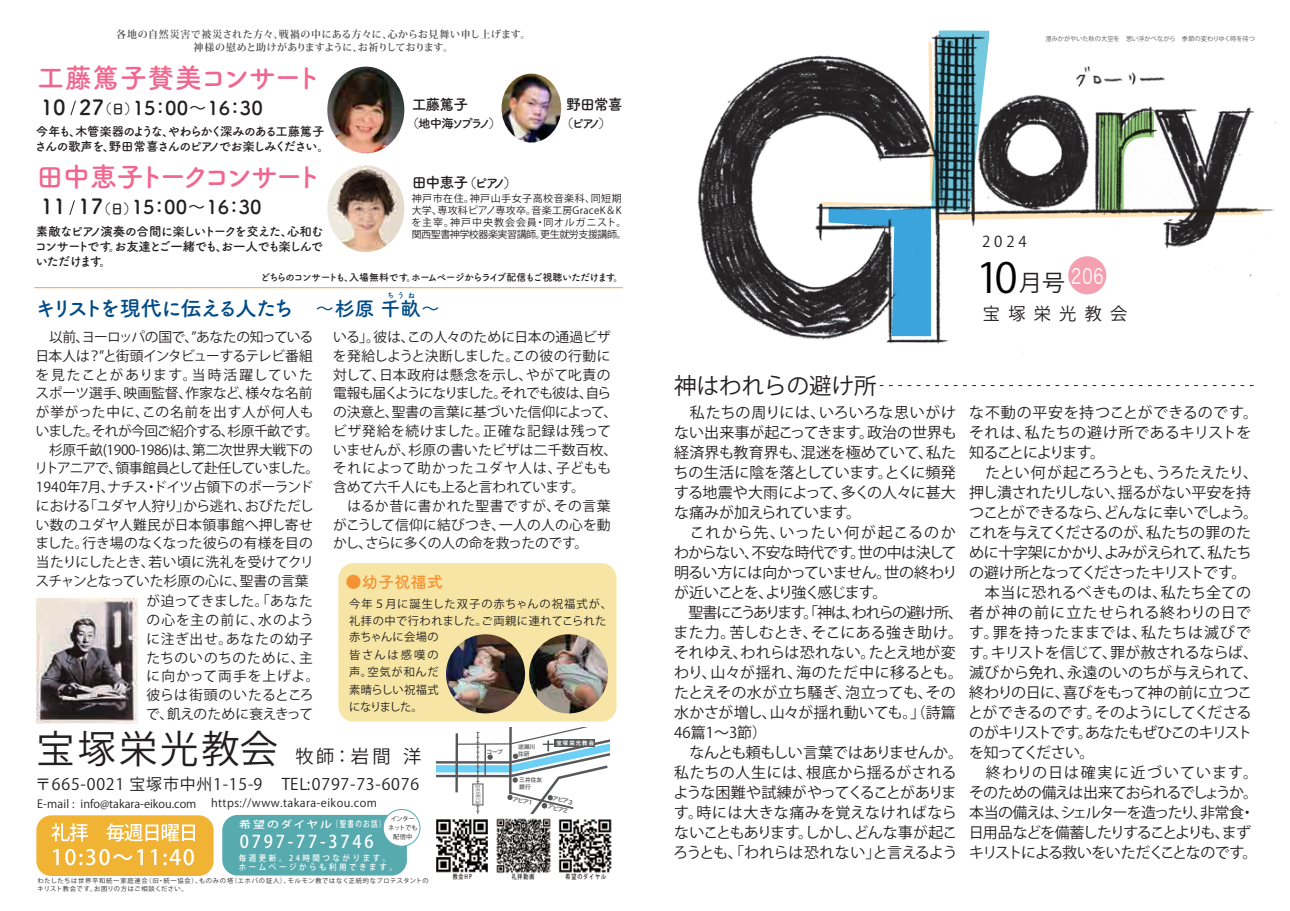
<style>
.page{position:relative;width:1290px;height:911px;background:#fff}
.page>*{position:absolute;margin:0;border:0;box-sizing:border-box;transform-origin:0 0}
.t1{font:38.25px "Koz Go Pro";letter-spacing:.08em;color:#231f20}
.t2{font:27.5px "Tsuku A Rd Gothic Std B";letter-spacing:-.155em;color:#f1668f}
.t3{font:27.5px "Tsuku A Rd Gothic Std B";letter-spacing:-.03em;color:#f1668f}
.t4{font:22.5px "Koz Go Pro";color:#231f20}
.t5{font:21.25px "Tsuku A Rd Gothic Std B";letter-spacing:-.11em;color:#004b87}
.t6{font:20.62px "Hira Kaku Pro W3";letter-spacing:.06em;color:#fff;scale:.75 1}
.t7{font:19.12px "Tsuku A Rd Gothic Std B";color:#231f20}
.t8{font:18.25px "Koz Go Pr 6 N";color:#231f20}
.t9{font:500 17.62px "Koz Go Pro";letter-spacing:.17em;color:#fff;scale:.93 1}
.t10{font:17.25px "Koz Go Pr 6 N";letter-spacing:.48em;color:#231f20}
.t11{font:16.25px "Tsuku A Rd Gothic Std B";color:#f59334}
.t12{font:15.88px "Koz Go Pr 6 N";letter-spacing:.05em;color:#231f20}
.t13{font:15px/20px "Koz Go Pro";letter-spacing:-.02em;color:#231f20}
.t14{font:15px/20px "Koz Go Pro";letter-spacing:-.06em;color:#231f20}
.t15{font:15px "Koz Go Pro";letter-spacing:-.04em;color:#231f20}
.t16{font:15px "Tsuku A Rd Gothic Std B";letter-spacing:-.075em;color:#231f20}
.t17{font:13.75px/18.8px "Koz Go Pr 6 N";letter-spacing:-.02em;color:#231f20}
.t18{font:13.75px/18.8px "Koz Go Pr 6 N";color:#231f20}
.t19{font:13.75px/18.8px "Koz Go Pr 6 N";letter-spacing:.045em;color:#231f20}
.t20{font:13.5px "Tsuku A Rd Gothic Std B";color:#231f20}
.t21{font:12.5px/15px "Tsuku A Rd Gothic Std B";letter-spacing:-.11em;color:#231f20}
.t22{font:12.5px "Tsuku A Rd Gothic Std B";letter-spacing:-.195em;color:#231f20}
.t23{font:11.25px/17.5px "Koz Go Pro";letter-spacing:.04em;color:#231f20}
.t24{font:11.25px "Koz Go Pro";color:#231f20}
.t25{font:11.25px "Koz Go Pr 6 N";color:#231f20}
.t26{font:700 10px/13.8px "Koz Min Pro";letter-spacing:.03em;color:#4e4f50;text-align:center}
.t27{font:10px/12px "Koz Go Pro";letter-spacing:-.045em;color:#231f20}
.t28{font:10px "Tsuku A Rd Gothic Std B";letter-spacing:-.11em;color:#231f20}
.t29{font:10px "Koz Go Pr 6 N";letter-spacing:.025em;color:#231f20}
.t30{font:10px "Koz Go Pro";letter-spacing:.05em;color:#231f20}
.t31{font:500 9.88px "Koz Go Pro";letter-spacing:.125em;color:#fff;scale:1.2 1}
.t32{font:500 8.5px "Koz Go Pro";letter-spacing:.19em;color:#fff;scale:.77 1}
.t33{font:500 8.12px/9.9px "Koz Go Pro";letter-spacing:.33em;color:#fff;scale:.93 1}
.t34{font:7.5px "Tsuku A Rd Gothic Std B";color:#004b87}
.t35{font:500 6.5px "Koz Go Pro";letter-spacing:.19em;color:#231f20;scale:.77 1}
.t36{font:6.25px/7.5px "Koz Go Pr 6 N";letter-spacing:.12em;color:#231f20}
.t37{font:6.25px "Koz Go Pr 6 N";letter-spacing:-.015em;color:#58595b}
.t38{font:6.25px/8.8px "Koz Go Pro";letter-spacing:-.05em;color:#231f20;text-align:center}
.t39{font:5.75px/6.9px "Hira Kaku Pro W6";color:#595a5b}
.t40{font:700 5.38px "Koz Go Pro";letter-spacing:.2em;color:#fff}
.s1{font-size:20.88px}
.s2{font-size:13.88px}
.s3{font-family:"Koz Go Pr 6 N"}
.s4{font-size:20px}
.s5{font-family:"Koz Go Pr 6 N";font-size:41.25px;color:#000001}
.s6{font-family:"Koz Go Pr 6 N";font-size:23px;color:#231f20}
</style>
<div class="page">
<img style="left:697px;top:55px;width:582px;height:298px">
<svg style="left:821px;top:31px;width:441px;height:305px"></svg>
<div style="left:961px;top:285px;width:226px;height:33px;background:#fff"></div>
<div style="left:1068px;top:256px;width:38px;height:38px;background:#f5a0b1;border-radius:50%"></div>
<div style="left:36px;top:815px;width:178px;height:61px;background:#f1b334;border-radius:15px"></div>
<hr style="left:34px;top:287px;width:589px;height:1px;background:#faa633">
<svg style="left:70px;top:100px;width:6px;height:16px"></svg>
<img style="left:327px;top:67px;width:77px;height:86px">
<img style="left:501px;top:74px;width:60px;height:68px">
<div style="left:338px;top:563px;width:278px;height:158px;background:#f6e5a4;border-radius:15px"></div>
<img style="left:37px;top:598px;width:101px;height:125px">
<svg style="left:69px;top:200px;width:6px;height:15px"></svg>
<img style="left:327px;top:165px;width:77px;height:87px">
<img style="left:529px;top:634px;width:79px;height:79px;border-radius:40px">
<img style="left:446px;top:634px;width:79px;height:79px;border-radius:40px">
<img style="left:436px;top:813px;width:52px;height:60px">
<div style="left:222px;top:815px;width:185px;height:60px;background:#57aaae;border-radius:15px"></div>
<svg style="left:880px;top:385px;width:374px;height:1px"></svg>
<img style="left:496px;top:818px;width:55px;height:56px">
<svg style="left:437px;top:727px;width:172px;height:86px"></svg>
<svg style="left:51px;top:823px;width:37px;height:18px"></svg>
<svg style="left:106px;top:823px;width:89px;height:18px"></svg>
<svg style="left:53px;top:849px;width:6px;height:16px"></svg>
<svg style="left:65px;top:849px;width:78px;height:16px"></svg>
<svg style="left:151px;top:849px;width:5px;height:16px"></svg>
<svg style="left:163px;top:849px;width:31px;height:16px"></svg>
<div style="left:383px;top:809px;width:37px;height:37px;background:#fff;border-radius:50%"></div>
<div style="left:383px;top:809px;width:37px;height:37px;border:1px solid #57aaae;border-radius:50%"></div>
<img style="left:558px;top:819px;width:54px;height:54px">
<p class="t26" style="left:116px;top:27px;width:416px">各地の自然災害で被災された方々、戦禍の中にある方々に、心からお見舞い申し上げます。神様の慰めと助けがありますように、お祈りしております。</p>
<h2 class="t3" style="left:37px;top:56px;width:286px">工藤篤子賛美コンサート</h2>
<p class="t7" style="left:41px;top:93px;width:224px"><span class="s1">10 27</span><span class="s2">（日）</span>15：00～16：30</p>
<p class="t21" style="left:35px;top:123px;width:297px">今年も、木管楽器のような、やわらかく深みのある工藤篤子さんの歌声を、野田常喜さんのピアノでお楽しみください。</p>
<h2 class="t2" style="left:36px;top:155px;width:288px">田中恵子トークコンサート</h2>
<p class="t7" style="left:41px;top:192px;width:222px"><span class="s1">11 17</span><span class="s2">（日）</span>15：00～16：30</p>
<p class="t21" style="left:35px;top:223px;width:291px;text-align:justify">素敵なピアノ演奏の合間に楽しいトークを交えた、心和むコンサートです。お友達とご一緒でも、お一人でも楽しんでいただけます。</p>
<p class="t16" style="left:412px;top:93px;width:58px">工藤篤子</p>
<p class="t16" style="left:566px;top:93px;width:58px">野田常喜</p>
<p class="t22" style="left:407px;top:113px;width:96px">（地中海ソプラノ）</p>
<p class="t21" style="left:561px;top:115px;width:51px">（ピアノ）</p>
<p class="t16" style="left:412px;top:170px;width:58px">田中恵子</p>
<p class="t20" style="left:463px;top:172px;width:55px">（ピアノ）</p>
<p class="t30" style="left:412px;top:192px;width:211px">神戸市在住。神戸山手女子高校<span class="s3">音楽科、同短期</span></p>
<p class="t29" style="left:412px;top:205px;width:212px">大学、専攻科ピアノ専攻卒。音楽工房GraceK＆K</p>
<p class="t27" style="left:411px;top:217px;width:216px"><span class="s3">を主宰。</span>神戸中央教会会員・同オルガニスト。関西聖書神学校器楽実習講師。更生就労支援講師。</p>
<p class="t28" style="left:260px;top:269px;width:365px">どちらのコンサートも、入場無料です。ホームページからライブ配信もご視聴いただけます。</p>
<h3 class="t5" style="left:35px;top:291px;width:407px">キリストを現代に伝える人たち <span class="s4">～杉原 千畝～</span></h3>
<p class="t17" style="left:35px;top:328px;width:286px">　以前、ヨーロッパの国で、”あなたの知っている日本人は？”と街頭インタビューするテレビ番組を見たことがあります。当時活躍していたスポーツ選手、映画監督、作家など、様々な名前が挙がった中に、この名前を出す人が何人もいました。それが今回ご紹介する、杉原千畝です。　杉原千畝(1900-1986)は、第二次世界大戦下のリトアニアで、領事館員として赴任していました。<br>1940年7月、ナチス・ドイツ占領下のポーランドにおける「ユダヤ人狩り」から逃れ、おびただしい数のユダヤ人難民が日本領事館へ押し寄せました。行き場のなくなった彼らの有様を目の当たりにしたとき、若い頃に洗礼を受けてクリスチャンとなっていた杉原の心に、聖書の言葉</p>
<p class="t19" style="left:146px;top:592px;width:175px">が迫ってきました。「あなたの心を主の前に、水のように注ぎ出せ。あなたの幼子たちのいのちのために、主に向かって両手を上げよ。彼らは街頭のいたるところで、飢えのために衰えきって</p>
<p class="t34" style="left:387px;top:290px;width:30px">ちうね</p>
<p class="t18" style="left:333px;top:328px;width:286px">いる」。彼は、この人々のために日本の通過ビザを発給しようと決断しました。この彼の行動に対して、日本政府は懸念を示し、やがて叱責の電報も届くようになりました。それでも彼は、自らの決意と、聖書の言葉に基づいた信仰によって、ビザ発給を続けました。正確な記録は残っていませんが、杉原の書いたビザは二千数百枚、それによって助かったユダヤ人は、子どもも含めて六千人にも上ると言われています。<br>　はるか昔に書かれた聖書ですが、その言葉がこうして信仰に結びつき、一人の人の心を動かし、さらに多くの人の命を救ったのです。　</p>
<p class="t11" style="left:345px;top:569px;width:99px">●幼子祝福式</p>
<p class="t23" style="left:349px;top:595px;width:264px">今年５月に誕生した双子の赤ちゃんの祝福式が、礼拝の中で行われました。ご両親に連れてこられた</p>
<p class="t23" style="left:349px;top:628px;width:91px;text-align:justify">赤ちゃんに会場の皆さんは感嘆の声。空気が和んだ素晴らしい祝福式になりました。</p>
<h1 class="t1" style="left:36px;top:724px;width:243px">宝塚栄光教会</h1>
<p class="t25" style="left:37px;top:797px;width:39px">E-mail :</p>
<p class="t8" style="left:295px;top:745px;width:127px">牧師：岩間 洋</p>
<p class="t12" style="left:282px;top:775px;width:139px">TEL:0797-73-6076</p>
<p class="t31" style="left:239px;top:818px;width:79px">希望のダイヤル</p>
<p class="t9" style="left:240px;top:830px;width:145px">0797-77-3746</p>
<p class="t12" style="left:35px;top:775px;width:229px">〒665-0021 宝塚市中州1-15-9</p>
<p class="t24" style="left:81px;top:796px;width:117px">info@takara-eikou.com</p>
<p class="t23" style="left:211px;top:794px;width:167px">https://www.takara-eikou.com</p>
<p class="t38" style="left:388px;top:815px;width:31px">インターネットでも配信中</p>
<p class="t32" style="left:332px;top:818px;width:71px">（聖書のお話）</p>
<p class="t33" style="left:239px;top:853px;width:171px">毎週更新。24時間つながります。ホームページからも利用できます。</p>
<p class="t36" style="left:37px;top:877px;width:393px">わたしたちは世界平和統一家庭連合（旧・統一協会）、ものみの塔（エホバの証人）、モルモン教ではなく正統的なプロテスタントのキリスト教会です。お困りの方はご相談ください。</p>
<p class="t40" style="left:556px;top:739px;width:39px">宝塚栄光教会</p>
<p class="t39" style="left:486px;top:747px;width:18px">コープ</p>
<p class="t39" style="left:518px;top:743px;width:19px">逆瀬川住研</p>
<p class="t39" style="left:519px;top:776px;width:24px">三井住友銀行</p>
<p class="t39" style="left:514px;top:794px;width:22px;rotate:13deg">アピア1</p>
<p class="t39" style="left:553px;top:794px;width:22px;rotate:13deg">アピア3</p>
<p class="t39" style="left:549px;top:802px;width:22px;rotate:13deg">アピア2</p>
<p class="t35" style="left:453px;top:872px;width:27px">教会HP</p>
<p class="t35" style="left:512px;top:872px;width:31px">礼拝動画</p>
<p class="t35" style="left:565px;top:872px;width:54px">希望のダイヤル</p>
<p class="t37" style="left:1045px;top:35px;width:211px">澄みかがやいた秋の大空を　思い浮かべながら　季節の変わりゆく時を待つ</p>
<p class="t13" style="left:982px;top:232px;width:46px">2024</p>
<h3 class="t4" style="left:674px;top:371px;width:204px">神はわれらの避け所</h3>
<h3 class="t6" style="left:976px;top:260px;width:284px"><span class="s5">10</span><span class="s6">月号</span> 206 159 159</h3>
<p class="t10" style="left:983px;top:304px;width:146px">宝塚栄光教会</p>
<p class="t13" style="left:968px;top:402px;width:291px">な不動の平安を持つことができるのです。それは、私たちの避け所であるキリストを知ることによります。<br>　たとい何が起ころうとも、うろたえたり、押し潰されたりしない、揺るがない平安を持つことができるなら、どんなに幸いでしょう。これを与えてくださるのが、私たちの罪のために十字架にかかり、よみがえられて、私たちの避け所となってくださったキリストです。　本当に恐れるべきものは、私たち全ての</p>
<p class="t13" style="left:673px;top:402px;width:586px">　私たちの周りには、いろいろな思いがけ<br>ない出来事が起こってきます。政治の世界も<br>経済界も教育界も、混迷を極めていて、私た<br>ちの生活に陰を落としています。とくに頻発<br>する地震や大雨によって、多くの人々に甚大<br>な痛みが加えられています。<br>　これから先、いったい何が起こるのか<br>わからない、不安な時代です。世の中は決して<br>明るい方には向かっていません。世の終わり<br>が近いことを、より強く感じます。<br>　聖書にこうあります。「神は、われらの避け所、者が神の前に立たせられる終わりの日でまた力。苦しむとき、そこにある強き助け。す。罪を持ったままでは、私たちは滅びでそれゆえ、われらは恐れない。たとえ地が変<br>わり、山々が揺れ、海のただ中に移るとも。滅びから免れ、永遠のいのちが与えられて、たとえその水が立ち騒ぎ、泡立っても、その<br>水かさが増し、山々が揺れ動いても。」（詩篇<br>46篇1～3節）<br>　なんとも頼もしい言葉ではありませんか。を知ってください。<br>私たちの人生には、根底から揺るがされる<br>ような困難や試練がやってくることがありま<br>す。時には大きな痛みを覚えなければなら<br>ないこともあります。しかし、どんな事が起こ<br>ろうとも、「われらは恐れない」と言えるよう</p>
<p class="t15" style="left:969px;top:642px;width:290px">す。キリストを信じて、罪が赦されるならば、</p>
<p class="t13" style="left:968px;top:682px;width:286px;text-align:justify">終わりの日に、喜びをもって神の前に立つことができるのです。そのようにしてくださるのがキリストです。あなたもぜひこのキリスト</p>
<p class="t14" style="left:969px;top:762px;width:291px">　終わりの日は確実に近づいています。そのための備えは出来ておられるでしょうか。本当の備えは、シェルターを造ったり、非常食・日用品などを備蓄したりすることよりも、まずキリストによる救いをいただくことなのです。</p>
</div>
